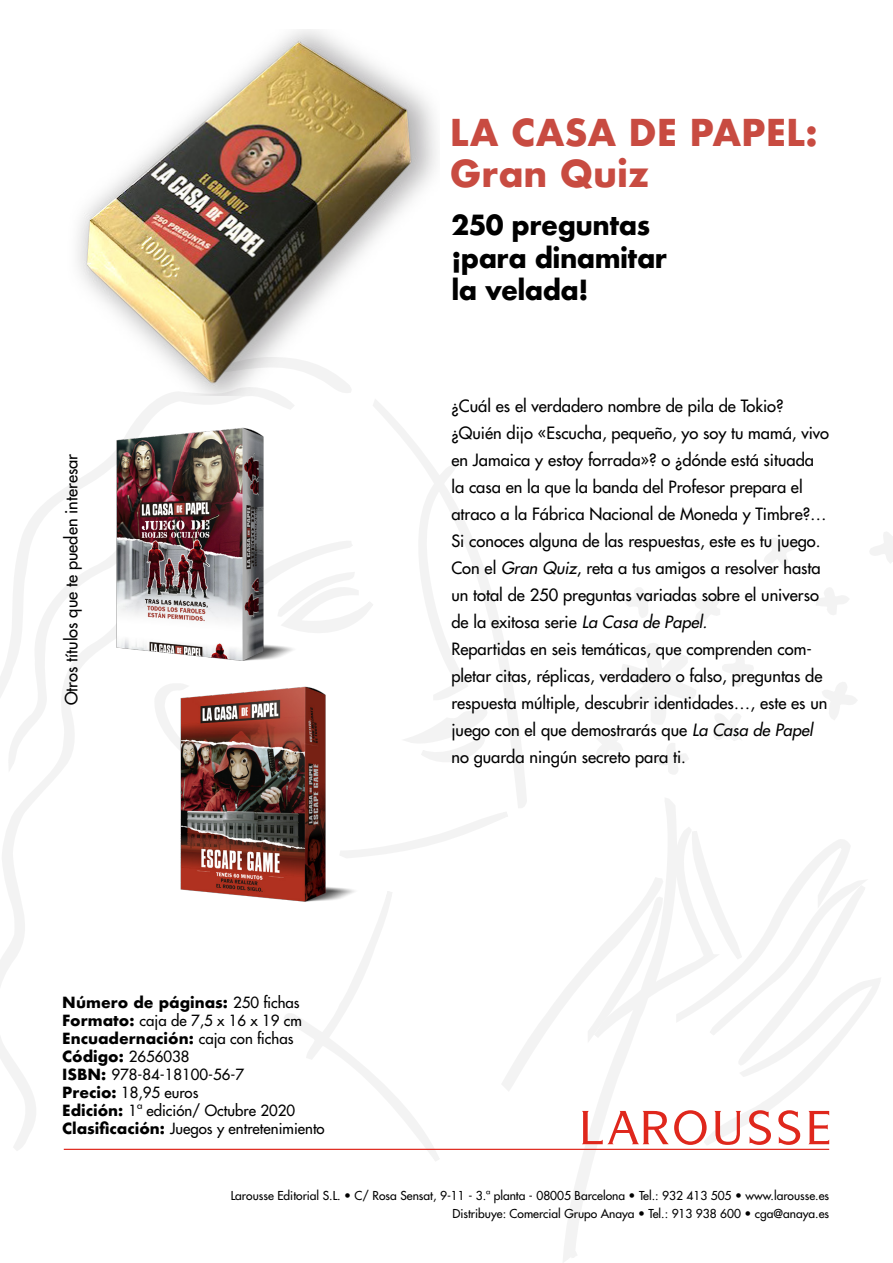
<style>
.page{position:relative;width:893px;height:1263px;background:#fff}
.page>*{position:absolute;margin:0;border:0;box-sizing:border-box;transform-origin:0 0}
.t1{font:700 36px/40.5px "Futura";color:#c84b41}
.t2{font:700 27px/32.4px "Futura";letter-spacing:-.02em;color:#000}
.t3{font:16.5px/27px "Futura";color:#000}
.t4{font:15px/18px "Futura";color:#000}
.t5{font:12px/18px "Futura";color:#000;text-align:right}
.s1{font-weight:700}
.s2{font-style:italic}
</style>
<div class="page">
<svg style="left:134px;top:396px;width:160px;height:27px"></svg>
<svg style="left:373px;top:399px;width:153px;height:392px"></svg>
<svg style="left:38px;top:469px;width:58px;height:41px"></svg>
<svg style="left:0;top:510px;width:228px;height:641px"></svg>
<svg style="left:764px;top:538px;width:34px;height:29px"></svg>
<svg style="left:870px;top:532px;width:23px;height:31px"></svg>
<svg style="left:298px;top:538px;width:103px;height:96px"></svg>
<svg style="left:625px;top:588px;width:34px;height:30px"></svg>
<svg style="left:816px;top:588px;width:33px;height:27px"></svg>
<svg style="left:695px;top:594px;width:26px;height:29px"></svg>
<svg style="left:722px;top:654px;width:32px;height:33px"></svg>
<svg style="left:822px;top:682px;width:35px;height:38px"></svg>
<svg style="left:152px;top:679px;width:76px;height:98px"></svg>
<svg style="left:714px;top:713px;width:27px;height:28px"></svg>
<svg style="left:393px;top:705px;width:97px;height:57px"></svg>
<svg style="left:597px;top:643px;width:99px;height:131px"></svg>
<svg style="left:563px;top:1160px;width:30px;height:102px"></svg>
<svg style="left:564px;top:1246px;width:19px;height:16px"></svg>
<svg style="left:287px;top:791px;width:594px;height:369px"></svg>
<hr style="left:64px;top:1149px;width:765px;height:1px;background:#df271c">
<div style="left:680px;top:1155px;width:25px;height:26px;background:#fff;border-radius:50%"></div>
<div style="left:710px;top:1155px;width:26px;height:26px;background:#fff;border-radius:50%"></div>
<div style="left:742px;top:1155px;width:25px;height:26px;background:#fff;border-radius:50%"></div>
<div style="left:773px;top:1155px;width:25px;height:26px;background:#fff;border-radius:50%"></div>
<div style="left:804px;top:1155px;width:25px;height:26px;background:#fff;border-radius:50%"></div>
<img style="left:96px;top:423px;width:202px;height:245px">
<img style="left:166px;top:681px;width:196px;height:231px">
<img style="left:77px;top:30px;width:360px;height:366px">
<h1 class="t1" style="left:450px;top:112px;width:369px">LA CASA DE PAPEL:<br>Gran Quiz</h1>
<p class="t3" style="left:58px;top:705px;width:253px;rotate:-90deg">Otros títulos que te pueden interesar</p>
<p class="t4" style="left:62px;top:994px;width:264px"><span class="s1">Número de páginas:</span> 250 fichas<br><span class="s1">Formato:</span> caja de 7,5 x 16 x 19 cm<br><span class="s1">Encuadernación:</span> caja con fichas<br><span class="s1">Código:</span> 2656038<br><span class="s1">ISBN:</span> 978-84-18100-56-7<br><span class="s1">Precio:</span> 18,95 euros<br><span class="s1">Edición:</span> 1ª edición/ Octubre 2020<br><span class="s1">Clasificación:</span> Juegos y entretenimiento</p>
<h2 class="t2" style="left:451px;top:209px;width:217px">250 preguntas ¡para dinamitar la velada!</h2>
<p class="t3" style="left:451px;top:393px;width:379px">¿Cuál es el verdadero nombre de pila de Tokio? ¿Quién dijo «Escucha, pequeño, yo soy tu mamá, vivo en Jamaica y estoy forrada»? o ¿dónde está situada la casa en la que la banda del Profesor prepara el atraco a la Fábrica Nacional de Moneda y Timbre?… Si conoces alguna de las respuestas, este es tu juego.<br>Con el <span class="s2">Gran Quiz</span>, reta a tus amigos a resolver hasta un total de 250 preguntas variadas sobre el universo de la exitosa serie <span class="s2">La Casa de Papel.<br></span>Repartidas en seis temáticas, que comprenden com&shy;pletar citas, réplicas, verdadero o falso, preguntas de respuesta múltiple, descubrir identidades…, este es un juego con el que demostrarás que <span class="s2">La Casa de Papel </span>no guarda ningún secreto para ti.</p>
<p class="t5" style="left:231px;top:1186px;width:600px">Larousse Editorial S.L. • C/ Rosa Sensat, 9-11 - 3.ª planta - 08005 Barcelona • Tel.: 932 413 505 • www.larousse.es<br>Distribuye: Comercial Grupo Anaya • Tel.: 913 938 600 • cga@anaya.es</p>
</div>
